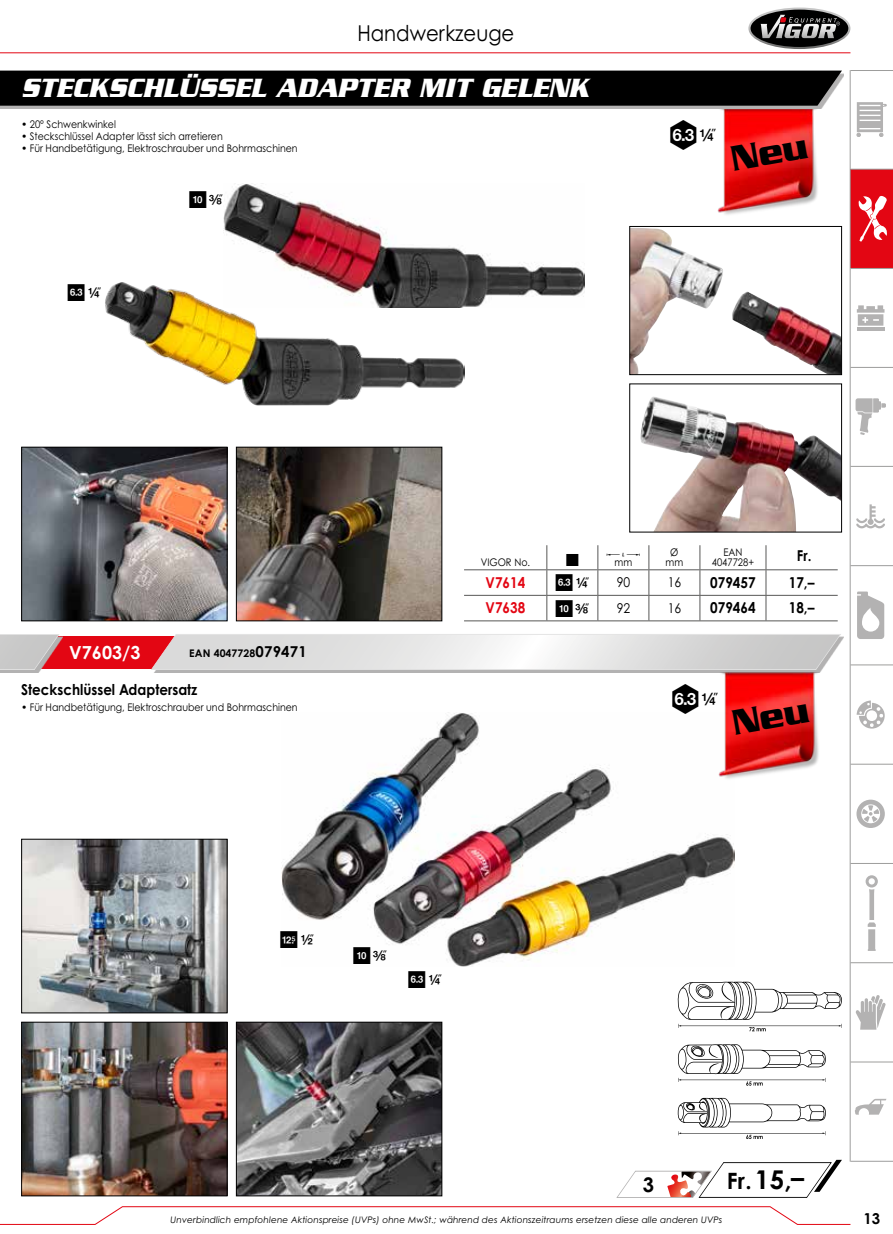
<style>
.page{position:relative;width:893px;height:1234px;background:#fff}
.page>*{position:absolute;margin:0;border:0;box-sizing:border-box;transform-origin:0 0}
.t1{font:italic 700 28.5px "Serpentine";color:#fff;scale:.9 1}
.t2{font:700 25.8px "Century Gothic Pro Cyr";color:#000}
.t3{font:21.9px "Century Gothic Pro Cyr";color:#000;scale:.9 1}
.t4{font:700 20.1px "Century Gothic Pro Cyr";color:#000}
.t5{font:700 18px "Century Gothic Pro Cyr";color:#fff}
.t6{font:700 15px/26.1px "Century Gothic Pro Cyr";color:#000;text-align:center;scale:.9 1}
.t7{font:700 15px "Century Gothic Pro Cyr";color:#e30613;scale:.9 1}
.t8{font:700 15px "Century Gothic Pro Cyr";color:#000}
.t9{font:13.5px "Century Gothic Pro Cyr";color:#000;scale:.9 1}
.t10{font:10.5px/9.6px "Century Gothic Pro Cyr";color:#000;text-align:center;scale:.9 1}
.t11{font:700 10.5px "Century Gothic Pro Cyr";letter-spacing:.01em;color:#000}
.t12{font:italic 9px "Century Gothic Pro Cyr";letter-spacing:.01em;color:#000}
.s1{font-weight:700}
.s2{font-size:15px}
.s3{font-size:22.5px}
</style>
<div class="page">
<svg style="left:0;top:1206px;width:850px;height:18px"></svg>
<svg style="left:748px;top:8px;width:102px;height:41px"></svg>
<hr style="left:0;top:52px;width:850px;height:1px;background:#e30613">
<hr style="left:464px;top:569px;width:83px;height:1px;background:#575756">
<hr style="left:547px;top:569px;width:51px;height:1px;background:#575756">
<hr style="left:598px;top:569px;width:51px;height:1px;background:#575756">
<hr style="left:649px;top:569px;width:51px;height:1px;background:#575756">
<hr style="left:700px;top:569px;width:66px;height:1px;background:#575756">
<hr style="left:464px;top:595px;width:83px;height:1px;background:#575756">
<hr style="left:547px;top:595px;width:51px;height:1px;background:#575756">
<svg style="left:546px;top:545px;width:1px;height:75px"></svg>
<hr style="left:598px;top:595px;width:51px;height:1px;background:#575756">
<svg style="left:597px;top:545px;width:1px;height:75px"></svg>
<hr style="left:649px;top:595px;width:51px;height:1px;background:#575756">
<svg style="left:648px;top:545px;width:1px;height:75px"></svg>
<hr style="left:700px;top:595px;width:66px;height:1px;background:#575756">
<svg style="left:699px;top:545px;width:1px;height:75px"></svg>
<hr style="left:464px;top:620px;width:83px;height:1px;background:#575756">
<hr style="left:547px;top:620px;width:51px;height:1px;background:#575756">
<hr style="left:598px;top:620px;width:51px;height:1px;background:#575756">
<hr style="left:649px;top:620px;width:51px;height:1px;background:#575756">
<hr style="left:700px;top:620px;width:66px;height:1px;background:#575756">
<hr style="left:766px;top:569px;width:72px;height:1px;background:#575756">
<hr style="left:766px;top:595px;width:72px;height:1px;background:#575756">
<svg style="left:766px;top:545px;width:1px;height:75px"></svg>
<hr style="left:766px;top:620px;width:72px;height:1px;background:#575756">
<div style="left:35px;top:636px;width:140px;height:32px;background:#e30613"></div>
<div style="left:154px;top:637px;width:690px;height:36px;background:#b3b2b2"></div>
<svg style="left:150px;top:634px;width:692px;height:36px;background:#e0dcdc"></svg>
<svg style="left:0;top:637px;width:63px;height:36px"></svg>
<svg style="left:0;top:634px;width:60px;height:36px;background:#cbb0b2"></svg>
<img style="left:282px;top:712px;width:453px;height:253px">
<svg style="left:678px;top:981px;width:164px;height:50px"></svg>
<svg style="left:678px;top:1044px;width:148px;height:41px"></svg>
<svg style="left:678px;top:1097px;width:148px;height:41px"></svg>
<img style="left:717px;top:109px;width:101px;height:106px">
<img style="left:716px;top:672px;width:103px;height:110px">
<img style="left:23px;top:448px;width:202px;height:171px">
<div style="left:21px;top:446px;width:206px;height:175px;border:1px solid #000"></div>
<img style="left:23px;top:1023px;width:202px;height:170px">
<div style="left:21px;top:1021px;width:206px;height:174px;border:1px solid #000"></div>
<img style="left:23px;top:840px;width:202px;height:171px">
<div style="left:21px;top:838px;width:206px;height:175px;border:1px solid #000"></div>
<img style="left:238px;top:1023px;width:202px;height:170px">
<div style="left:236px;top:1021px;width:206px;height:174px;border:1px solid #000"></div>
<img style="left:238px;top:448px;width:202px;height:171px">
<div style="left:236px;top:446px;width:206px;height:175px;border:1px solid #000"></div>
<img style="left:631px;top:228px;width:209px;height:145px">
<div style="left:629px;top:226px;width:213px;height:149px;border:1px solid #000"></div>
<img style="left:640px;top:396px;width:200px;height:134px">
<div style="left:629px;top:383px;width:213px;height:149px;border:1px solid #000"></div>
<img style="left:224px;top:184px;width:360px;height:123px">
<img style="left:105px;top:282px;width:359px;height:123px">
<div style="left:0;top:73px;width:843px;height:36px;background:#b3b2b2"></div>
<div style="left:0;top:71px;width:842px;height:35px;background:#000"></div>
<svg style="left:617px;top:1159px;width:225px;height:38px"></svg>
<div style="left:850px;top:169px;width:43px;height:99px;background:#e30613"></div>
<svg style="left:859px;top:196px;width:28px;height:46px"></svg>
<svg style="left:857px;top:102px;width:30px;height:35px"></svg>
<svg style="left:866px;top:875px;width:12px;height:75px"></svg>
<svg style="left:856px;top:995px;width:29px;height:34px"></svg>
<svg style="left:856px;top:398px;width:29px;height:37px"></svg>
<svg style="left:857px;top:305px;width:27px;height:20px"></svg>
<hr style="left:857px;top:327px;width:27px;height:4px;background:#b3b2b2">
<svg style="left:857px;top:591px;width:27px;height:48px"></svg>
<svg style="left:856px;top:504px;width:29px;height:24px"></svg>
<svg style="left:857px;top:700px;width:28px;height:28px"></svg>
<svg style="left:862px;top:805px;width:17px;height:16px"></svg>
<div style="left:856px;top:799px;width:29px;height:28px;border:5px solid #b3b2b2;border-radius:50%"></div>
<svg style="left:855px;top:1098px;width:31px;height:16px"></svg>
<hr style="left:850px;top:1160px;width:43px;height:1px;background:#9d9d9c">
<hr style="left:850px;top:169px;width:43px;height:1px;background:#9d9d9c">
<hr style="left:850px;top:268px;width:43px;height:1px;background:#9d9d9c">
<hr style="left:850px;top:367px;width:43px;height:1px;background:#9d9d9c">
<hr style="left:850px;top:466px;width:43px;height:1px;background:#9d9d9c">
<hr style="left:850px;top:565px;width:43px;height:1px;background:#9d9d9c">
<hr style="left:850px;top:664px;width:43px;height:1px;background:#9d9d9c">
<hr style="left:850px;top:763px;width:43px;height:1px;background:#9d9d9c">
<hr style="left:850px;top:863px;width:43px;height:1px;background:#9d9d9c">
<hr style="left:850px;top:962px;width:43px;height:1px;background:#9d9d9c">
<hr style="left:850px;top:1061px;width:43px;height:1px;background:#9d9d9c">
<hr style="left:850px;top:70px;width:43px;height:1px;background:#9d9d9c">
<hr style="left:850px;top:70px;width:1px;height:1091px;background:#9d9d9c">
<svg style="left:672px;top:683px;width:46px;height:30px"></svg>
<svg style="left:354px;top:947px;width:33px;height:17px"></svg>
<svg style="left:282px;top:930px;width:32px;height:17px"></svg>
<svg style="left:730px;top:140px;width:79px;height:30px;background:#f12a29"></svg>
<svg style="left:732px;top:703px;width:78px;height:31px;background:#f12a2a"></svg>
<h3 class="t3" style="left:357px;top:20px;width:176px">Handwerkzeuge</h3>
<h1 class="t1" style="left:21px;top:71px;width:632px">STECKSCHLÜSSEL ADAPTER MIT GELENK</h1>
<p class="t10" style="left:21px;top:119px;width:107px"><span class="s1">•</span> 20° Schwenkwinkel</p>
<p class="t10" style="left:21px;top:131px;width:225px"><span class="s1">•</span> Steckschlüssel Adapter lässt sich arretieren</p>
<p class="t10" style="left:21px;top:143px;width:309px"><span class="s1">•</span> Für Handbetätigung, Elektroschrauber und Bohrmaschinen</p>
<h3 class="t5" style="left:69px;top:641px;width:73px">V7603/3</h3>
<p class="t11" style="left:189px;top:647px;width:119px">EAN 4047728<span class="s2">079471</span></p>
<h3 class="t6" style="left:21px;top:675px;width:197px">Steckschlüssel Adaptersatz</h3>
<p class="t10" style="left:21px;top:702px;width:309px"><span class="s1">•</span> Für Handbetätigung, Elektroschrauber und Bohrmaschinen</p>
<p class="t10" style="left:481px;top:557px;width:56px">VIGOR No.</p>
<p class="t10" style="left:607px;top:557px;width:38px">□m m</p>
<p class="t10" style="left:665px;top:547px;width:21px">Ø mm</p>
<p class="t10" style="left:712px;top:547px;width:49px">EAN<br>4047728+</p>
<h3 class="t7" style="left:486px;top:572px;width:46px">V7614</h3>
<p class="t9" style="left:617px;top:574px;width:16px">90</p>
<p class="t9" style="left:668px;top:574px;width:16px">16</p>
<h3 class="t6" style="left:710px;top:569px;width:52px">079457</h3>
<h3 class="t7" style="left:486px;top:598px;width:46px">V7638</h3>
<p class="t9" style="left:617px;top:599px;width:16px">92</p>
<p class="t9" style="left:668px;top:599px;width:16px">16</p>
<h3 class="t6" style="left:710px;top:594px;width:52px">079464</h3>
<h3 class="t6" style="left:789px;top:542px;width:30px">Fr.<br>17,–<br>18,–</h3>
<h3 class="t4" style="left:643px;top:1171px;width:13px">3</h3>
<h2 class="t2" style="left:727px;top:1163px;width:79px"><span class="s3">Fr.</span>15,–</h2>
<p class="t12" style="left:171px;top:1214px;width:553px">Unverbindlich empfohlene Aktionspreise (UVPs) ohne MwSt.; während des Aktionszeitraums ersetzen diese alle anderen UVPs</p>
<h3 class="t8" style="left:863px;top:1209px;width:18px">13</h3>
</div>
